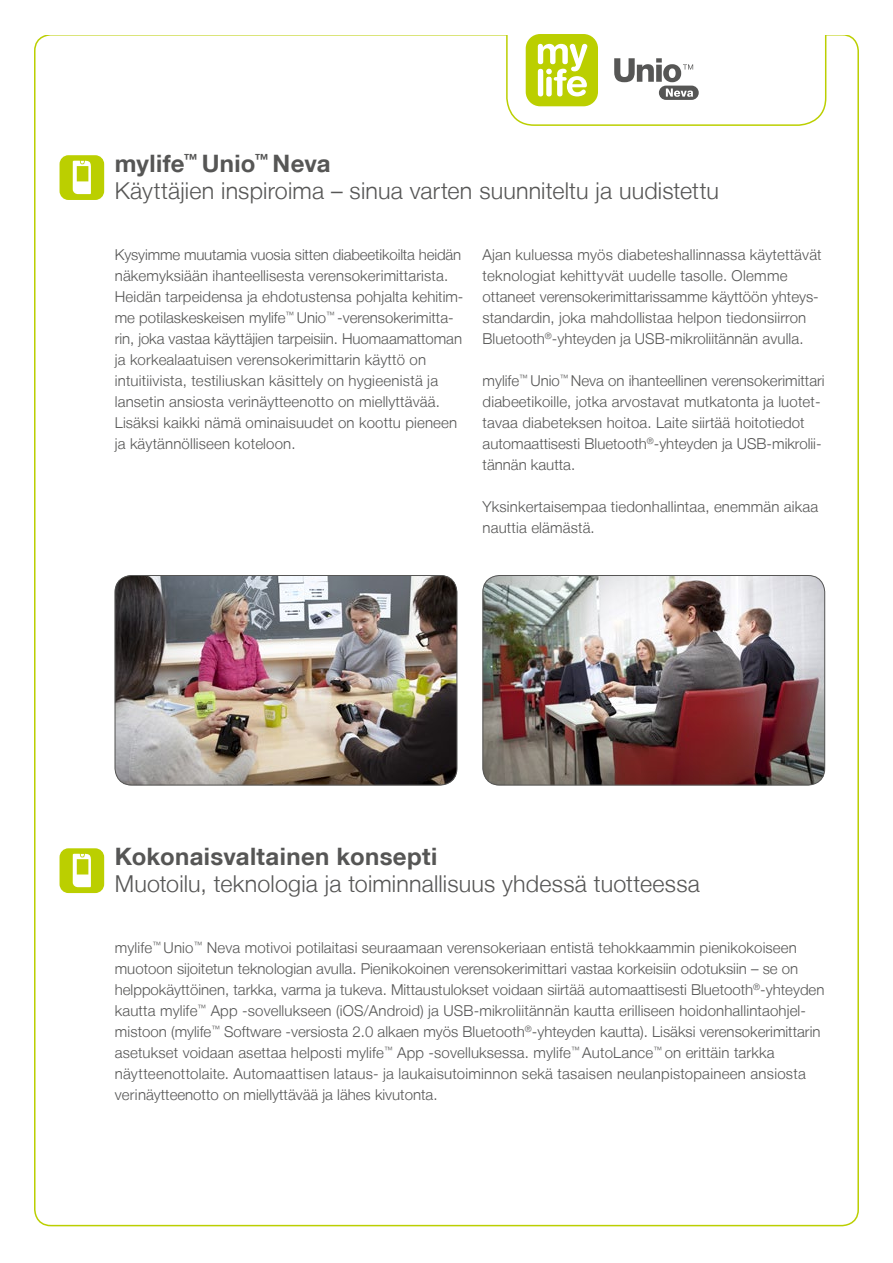
<style>
.page{position:relative;width:893px;height:1263px;background:#fff}
.page>*{position:absolute;margin:0;border:0;box-sizing:border-box;transform-origin:0 0}
.t1{font:700 24px "Helvetica Neue LT";letter-spacing:.015em;color:#565655}
.t2{font:300 23.25px "Helvetica Neue LT";letter-spacing:.01em;color:#565655}
.t3{font:300 15px/21px "Helvetica Neue LT";letter-spacing:.01em;color:#565655}
</style>
<div class="page">
<img style="left:483px;top:575px;width:342px;height:210px">
<div style="left:483px;top:575px;width:342px;height:210px;border:1px solid #565655;border-radius:17px"></div>
<img style="left:115px;top:575px;width:342px;height:210px">
<div style="left:115px;top:575px;width:342px;height:210px;border:1px solid #565655;border-radius:17px"></div>
<svg style="left:506px;top:34px;width:320px;height:92px"></svg>
<div style="left:60px;top:155px;width:44px;height:45px;background:#bbcf00;border-radius:9px"></div>
<svg style="left:73px;top:161px;width:18px;height:33px"></svg>
<div style="left:60px;top:848px;width:44px;height:45px;background:#bbcf00;border-radius:9px"></div>
<svg style="left:73px;top:854px;width:18px;height:33px"></svg>
<h1 class="t1" style="left:115px;top:149px;width:217px">mylife<sup>™</sup> Unio<sup>™</sup> Neva</h1>
<h2 class="t2" style="left:115px;top:177px;width:606px">Käyttäjien inspiroima – sinua varten suunniteltu ja uudistettu</h2>
<p class="t3" style="left:115px;top:244px;width:350px">Kysyimme muutamia vuosia sitten diabeetikoilta heidän näkemyksiään ihanteellisesta verensokerimittarista.<br>Heidän tarpeidensa ja ehdotustensa pohjalta kehitim&shy;me potilaskeskeisen mylife<sup>™</sup> Unio<sup>™</sup> -verensokerimitta&shy;rin, joka vastaa käyttäjien tarpeisiin. Huomaamattoman ja korkealaatuisen verensokerimittarin käyttö on intuitiivista, testiliuskan käsittely on hygieenistä ja lansetin ansiosta verinäytteenotto on miellyttävää.<br>Lisäksi kaikki nämä ominaisuudet on koottu pieneen ja käytännölliseen koteloon.</p>
<p class="t3" style="left:483px;top:244px;width:341px">Ajan kuluessa myös diabeteshallinnassa käytettävät teknologiat kehittyvät uudelle tasolle. Olemme ottaneet verensokerimittarissamme käyttöön yhteys‑ standardin, joka mahdollistaa helpon tiedonsiirron Bluetooth<sup>®</sup>-yhteyden ja USB-mikroliitännän avulla.</p>
<p class="t3" style="left:483px;top:370px;width:343px">mylife<sup>™</sup> Unio<sup>™</sup> Neva on ihanteellinen verensokerimittari diabeetikoille, jotka arvostavat mutkatonta ja luotet&shy;tavaa diabeteksen hoitoa. Laite siirtää hoitotiedot automaattisesti Bluetooth<sup>®</sup>-yhteyden ja USB-mikrolii&shy;tännän kautta.</p>
<p class="t3" style="left:483px;top:496px;width:337px">Yksinkertaisempaa tiedonhallintaa, enemmän aikaa nauttia elämästä.</p>
<h1 class="t1" style="left:115px;top:842px;width:324px">Kokonaisvaltainen konsepti</h1>
<h2 class="t2" style="left:115px;top:870px;width:587px">Muotoilu, teknologia ja toiminnallisuus yhdessä tuotteessa</h2>
<p class="t3" style="left:115px;top:937px;width:711px">mylife<sup>™</sup> Unio<sup>™</sup> Neva motivoi potilaitasi seuraamaan verensokeriaan entistä tehokkaammin pienikokoiseen muotoon sijoitetun teknologian avulla. Pienikokoinen verensokerimittari vastaa korkeisiin odotuksiin – se on helppokäyttöinen, tarkka, varma ja tukeva. Mittaustulokset voidaan siirtää automaattisesti Bluetooth<sup>®</sup>-yhteyden kautta mylife<sup>™</sup> App -sovellukseen (iOS/Android) ja USB-mikroliitännän kautta erilliseen hoidonhallintaohjel&shy;mistoon (mylife<sup>™</sup> Software -versiosta 2.0 alkaen myös Bluetooth<sup>®</sup>-yhteyden kautta). Lisäksi verensokerimittarin asetukset voidaan asettaa helposti mylife<sup>™</sup> App -sovelluksessa. mylife<sup>™</sup> AutoLance<sup>™</sup> on erittäin tarkka näytteenottolaite. Automaattisen lataus- ja laukaisutoiminnon sekä tasaisen neulanpistopaineen ansiosta verinäytteenotto on miellyttävää ja lähes kivutonta.</p>
</div>
